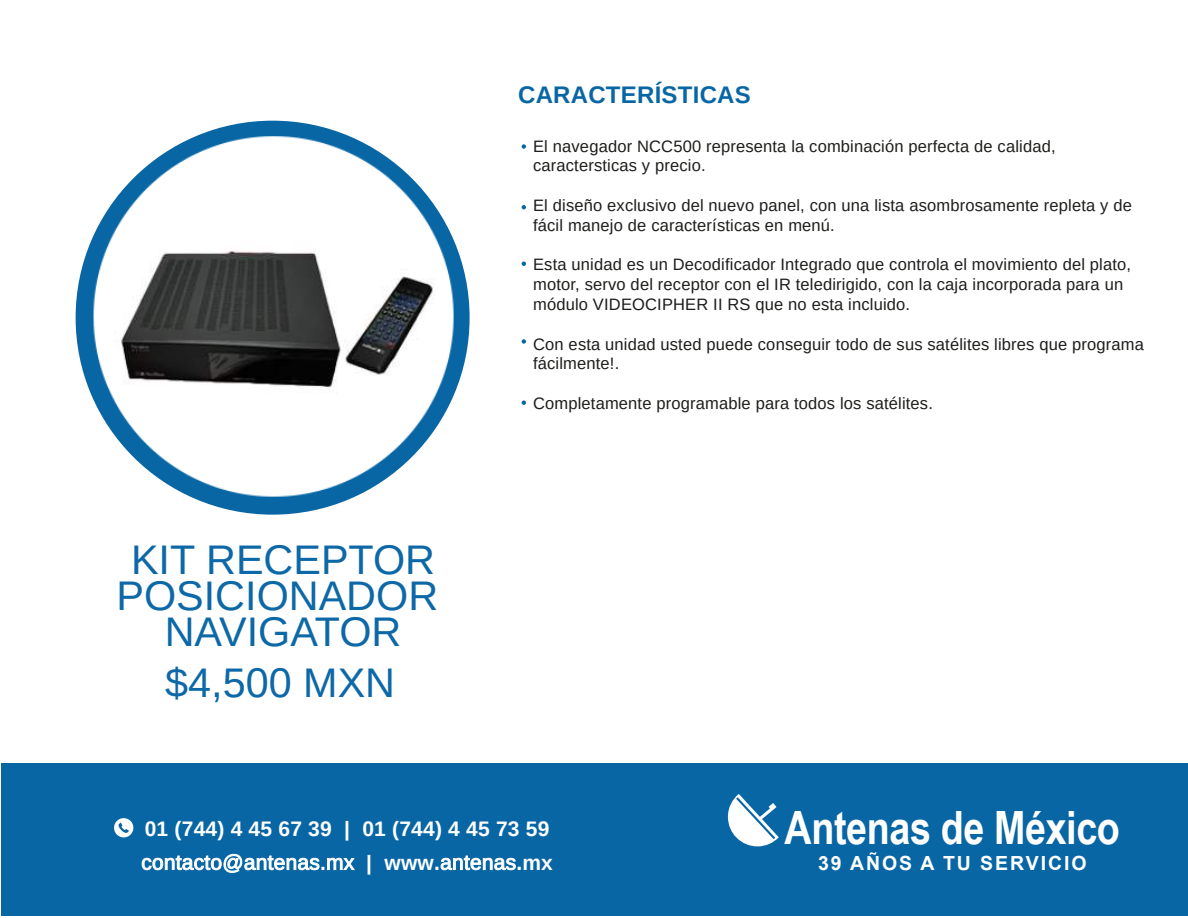
<style>
.page{position:relative;width:1188px;height:918px;background:#fff}
.page>*{position:absolute;margin:0;border:0;box-sizing:border-box;transform-origin:0 0}
.t1{font:700 45.9px "Arial Narrow";letter-spacing:-.01em;color:#fff}
.t2{font:41.4px/36px "Arimo";color:#0d68a7;text-align:center}
.t3{font:700 24px "Arimo";letter-spacing:.01em;color:#0866a5}
.t4{font:700 21px/33.8px "Arimo";letter-spacing:.01em;color:#fff}
.t5{font:700 19.5px "Arial";letter-spacing:.095em;color:#fff}
.t6{font:16.5px/19.8px "Arimo";letter-spacing:.01em;color:#1d1d1b}
.s1{font-weight:400}
</style>
<div class="page">
<svg style="left:522px;top:144px;width:4px;height:5px"></svg>
<svg style="left:522px;top:205px;width:4px;height:4px"></svg>
<svg style="left:522px;top:262px;width:4px;height:4px"></svg>
<svg style="left:522px;top:339px;width:4px;height:5px"></svg>
<svg style="left:522px;top:400px;width:4px;height:5px"></svg>
<img style="left:75px;top:134px;width:395px;height:365px">
<div style="left:1px;top:763px;width:1187px;height:153px;background:#0866a5"></div>
<svg style="left:728px;top:794px;width:51px;height:52px"></svg>
<svg style="left:114px;top:818px;width:19px;height:19px"></svg>
<h2 class="t2" style="left:116px;top:542px;width:323px">KIT RECEPTOR<br>POSICIONADOR<br>NAVIGATOR</h2>
<h2 class="t2" style="left:165px;top:665px;width:231px">$4,500 MXN</h2>
<h3 class="t3" style="left:518px;top:78px;width:234px">CARACTERÍSTICAS</h3>
<p class="t6" style="left:533px;top:136px;width:524px">El navegador NCC500 representa la combinación perfecta de calidad, caractersticas y precio.</p>
<p class="t6" style="left:533px;top:195px;width:600px">El diseño exclusivo del nuevo panel, con una lista asombrosamente repleta y de fácil manejo de características en menú.</p>
<p class="t6" style="left:533px;top:255px;width:599px">Esta unidad es un Decodificador Integrado que controla el movimiento del plato, motor, servo del receptor con el IR teledirigido, con la caja incorporada para un módulo VIDEOCIPHER II RS que no esta incluido.</p>
<p class="t6" style="left:533px;top:334px;width:612px">Con esta unidad usted puede conseguir todo de sus satélites libres que programa fácilmente!.</p>
<p class="t6" style="left:533px;top:393px;width:401px">Completamente programable para todos los satélites.</p>
<p class="t4" style="left:141px;top:812px;width:413px">01 (744) 4 45 67 39 | 01 (744) 4 45 73 59 <span class="s1">contacto@antenas.mx</span> | www.<span class="s1">antenas</span>.mx</p>
<h1 class="t1" style="left:785px;top:793px;width:337px">Antenas de México</h1>
<p class="t5" style="left:818px;top:850px;width:270px">39 AÑOS A TU SERVICIO</p>
</div>
